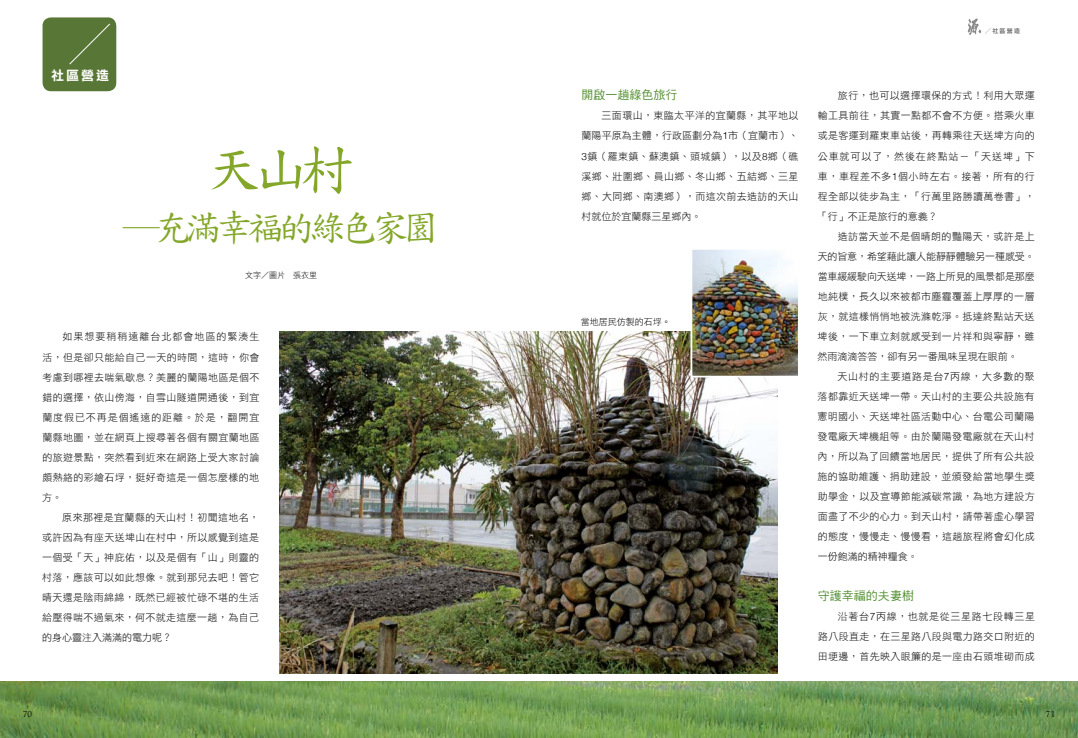
<style>
.page{position:relative;width:1078px;height:738px;background:#fff}
.page>*{position:absolute;margin:0;border:0;box-sizing:border-box;transform-origin:0 0}
.t1{font:56px "DF Biao Kai Shu Std W5";color:#84a729}
.t2{font:37px "DF Biao Kai Shu Std W5";letter-spacing:-.16em;color:#84a729}
.t3{font:13px "DF Li Hei Std W7";color:#fff}
.t4{font:12px "DF Hei Std W5";color:#559135}
.t5{font:10px/20px "DF Hei Std W3";letter-spacing:.035em;color:#000;text-align:justify}
.t6{font:9px "DF Li Hei Std W3";color:#000}
.t7{font:8px "DF Hei Std W3";color:#000}
.t8{font:8px "Trajan Pro";color:#000}
.t9{font:6px "DF Li Hei Std W5";color:#595757}
.s1{font-family:"Helvetica";font-weight:300}
</style>
<div class="page">
<img style="left:0;top:681px;width:1077px;height:56px">
<div style="left:43px;top:17px;width:73px;height:74px;background:#587635;border-radius:9px"></div>
<svg style="left:69px;top:23px;width:41px;height:41px"></svg>
<img style="left:279px;top:331px;width:498px;height:342px">
<img style="left:693px;top:251px;width:103px;height:123px">
<div style="left:690px;top:248px;width:109px;height:129px;border:2px solid #fff"></div>
<img style="left:967px;top:18px;width:14px;height:16px">
<h3 class="t3" style="left:51px;top:68px;width:60px">社區營造</h3>
<h1 class="t1" style="left:206px;top:139px;width:152px">天山村</h1>
<h2 class="t2" style="left:123px;top:207px;width:318px">─充滿幸福的綠色家園</h2>
<p class="t7" style="left:245px;top:270px;width:73px">文字／圖片 張衣里</p>
<p class="t5" style="left:42px;top:326px;width:219px;text-indent:20px">如果想要稍稍遠離台北都會地區的緊湊生活，但是卻只能給自己一天的時間，這時，你會考慮到哪裡去喘氣歇息？美麗的蘭陽地區是個不錯的選擇，依山傍海，自雪山隧道開通後，到宜蘭度假已不再是個遙遠的距離。於是，翻開宜蘭縣地圖，並在網頁上搜尋著各個有關宜蘭地區的旅遊景點，突然看到近來在網路上受大家討論頗熱絡的彩繪石垺，挺好奇這是一個怎麼樣的地方。</p>
<p class="t5" style="left:42px;top:506px;width:219px;text-indent:20px">原來那裡是宜蘭縣的天山村！初聞這地名，或許因為有座天送埤山在村中，所以感覺到這是一個受「天」神庇佑，以及是個有「山」則靈的村落，應該可以如此想像。就到那兒去吧！管它晴天還是陰雨綿綿，既然已經被忙碌不堪的生活給壓得喘不過氣來，何不就走這麼一趟，為自己的身心靈注入滿滿的電力呢？</p>
<p class="t9" style="left:984px;top:28px;width:36px">╱社區營造</p>
<p class="t4" style="left:581px;top:88px;width:97px">開啟一趟綠色旅行</p>
<p class="t5" style="left:581px;top:106px;width:218px;text-indent:20px">三面環山，東臨太平洋的宜蘭縣，其平地以蘭陽平原為主體，行政區劃分為<span class="s1">1</span>市（宜蘭市）、<span class="s1">3</span>鎮（羅東鎮、蘇澳鎮、頭城鎮），以及<span class="s1">8</span>鄉（礁溪鄉、壯圍鄉、員山鄉、冬山鄉、五結鄉、三星鄉、大同鄉、南澳鄉），而這次前去造訪的天山村就位於宜蘭縣三星鄉內。</p>
<p class="t6" style="left:580px;top:316px;width:91px">當地居民仿製的石垺。</p>
<p class="t5" style="left:817px;top:86px;width:219px;text-indent:20px">旅行，也可以選擇環保的方式！利用大眾運輸工具前往，其實一點都不會不方便。搭乘火車或是客運到羅東車站後，再轉乘往天送埤方向的公車就可以了，然後在終點站－「天送埤」下車，車程差不多<span class="s1">1</span>個小時左右。接著，所有的行程全部以徒步為主，「行萬里路勝讀萬卷書」，「行」不正是旅行的意義？</p>
<p class="t5" style="left:817px;top:226px;width:218px;text-indent:20px">造訪當天並不是個晴朗的豔陽天，或許是上天的旨意，希望藉此讓人能靜靜體驗另一種感受。當車緩緩駛向天送埤，一路上所見的風景都是那麼地純樸，長久以來被都市塵霾覆蓋上厚厚的一層灰，就這樣悄悄地被洗滌乾淨。抵達終點站天送埤後，一下車立刻就感受到一片祥和與寧靜，雖然雨滴滴答答，卻有另一番風味呈現在眼前。</p>
<p class="t5" style="left:817px;top:366px;width:219px;text-indent:20px">天山村的主要道路是台<span class="s1">7</span>丙線，大多數的聚落都靠近天送埤一帶。天山村的主要公共設施有憲明國小、天送埤社區活動中心、台電公司蘭陽發電廠天埤機組等。由於蘭陽發電廠就在天山村內，所以為了回饋當地居民，提供了所有公共設施的協助維護、捐助建設，並頒發給當地學生獎助學金，以及宣導節能減碳常識，為地方建設方面盡了不少的心力。到天山村，請帶著虛心學習的態度，慢慢走、慢慢看，這趟旅程將會幻化成一份飽滿的精神糧食。</p>
<p class="t4" style="left:817px;top:588px;width:97px">守護幸福的夫妻樹</p>
<p class="t5" style="left:817px;top:606px;width:218px;text-indent:20px">沿著台<span class="s1">7</span>丙線，也就是從三星路七段轉三星路八段直走，在三星路八段與電力路交口附近的田埂邊，首先映入眼簾的是一座由石頭堆砌而成</p>
<p class="t8" style="left:23px;top:708px;width:11px">70</p>
<p class="t8" style="left:1045px;top:708px;width:11px">71</p>
</div>
